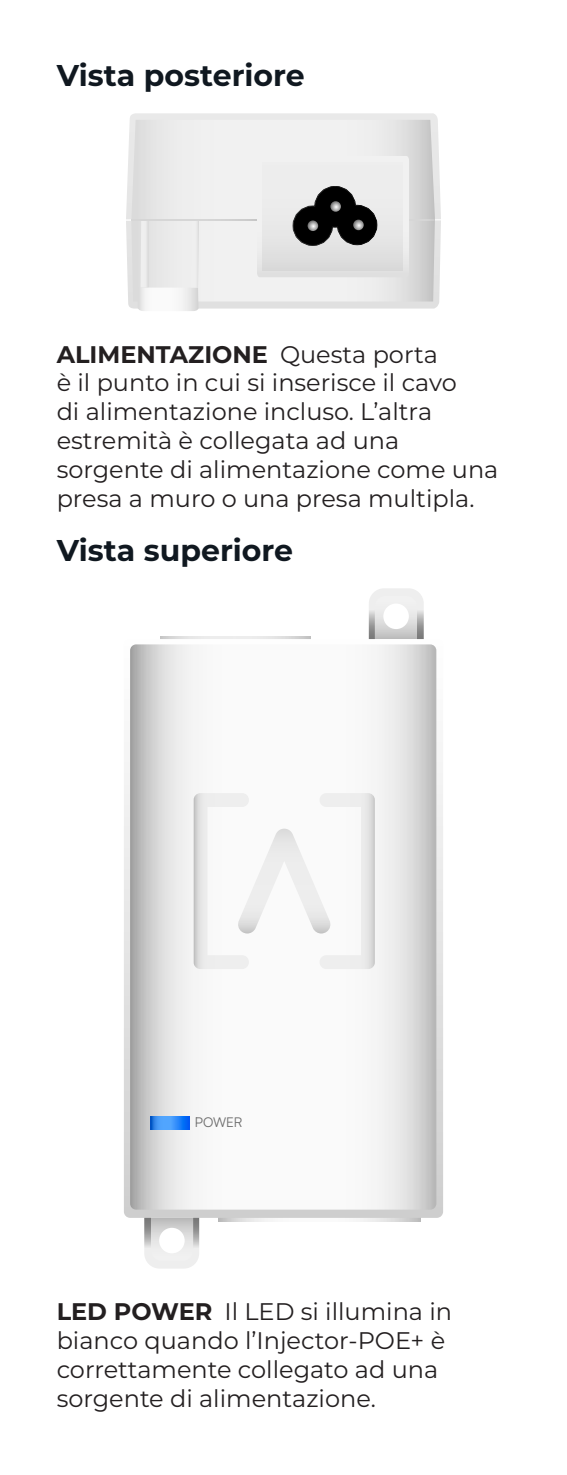
<style>
.page{position:relative;width:567px;height:1475px;background:#fff}
.page>*{position:absolute;margin:0;border:0;box-sizing:border-box;transform-origin:0 0}
.t1{font:700 30px "Montserrat";color:#101820}
.t2{font:24px/28.8px "Montserrat";color:#231f20}
.t3{font:700 13.6px "Satoshi Variable";color:#6d6d6d}
.s1{font-weight:700}
</style>
<div class="page">
<svg style="left:126px;top:113px;width:315px;height:195px"></svg>
<svg style="left:131px;top:120px;width:304px;height:181px"></svg>
<svg style="left:138px;top:287px;width:60px;height:24px"></svg>
<div style="left:141px;top:220px;width:7px;height:67px;background:#eee"></div>
<div style="left:191px;top:220px;width:8px;height:67px;background:#eee"></div>
<hr style="left:131px;top:219px;width:126px;height:1px;background:#d6d6d6">
<svg style="left:257px;top:156px;width:178px;height:121px;background:#c1c1c1"></svg>
<svg style="left:218px;top:1217px;width:202px;height:4px"></svg>
<svg style="left:160px;top:636px;width:151px;height:3px"></svg>
<svg style="left:369px;top:588px;width:55px;height:51px"></svg>
<svg style="left:144px;top:1217px;width:55px;height:51px"></svg>
<svg style="left:124px;top:649px;width:319px;height:568px"></svg>
<svg style="left:130px;top:644px;width:306px;height:565px"></svg>
<svg style="left:194px;top:793px;width:181px;height:175px"></svg>
<svg style="left:151px;top:1116px;width:39px;height:13px"></svg>
<p class="t1" style="left:57px;top:53px;width:250px">Vista posteriore</p>
<p class="t2" style="left:57px;top:339px;width:443px"><span class="s1">ALIMENTAZIONE</span> Questa porta<br>è il punto in cui si inserisce il cavo<br>di alimentazione incluso. L’altra estremità è collegata ad una sorgente di alimentazione come una presa a muro o una presa multipla.</p>
<p class="t1" style="left:57px;top:528px;width:238px">Vista superiore</p>
<p class="t3" style="left:195px;top:1111px;width:49px">POWER</p>
<p class="t2" style="left:57px;top:1295px;width:397px"><span class="s1">LED POWER</span> Il LED si illumina in bianco quando l’Injector-POE+ è correttamente collegato ad una sorgente di alimentazione.</p>
</div>
